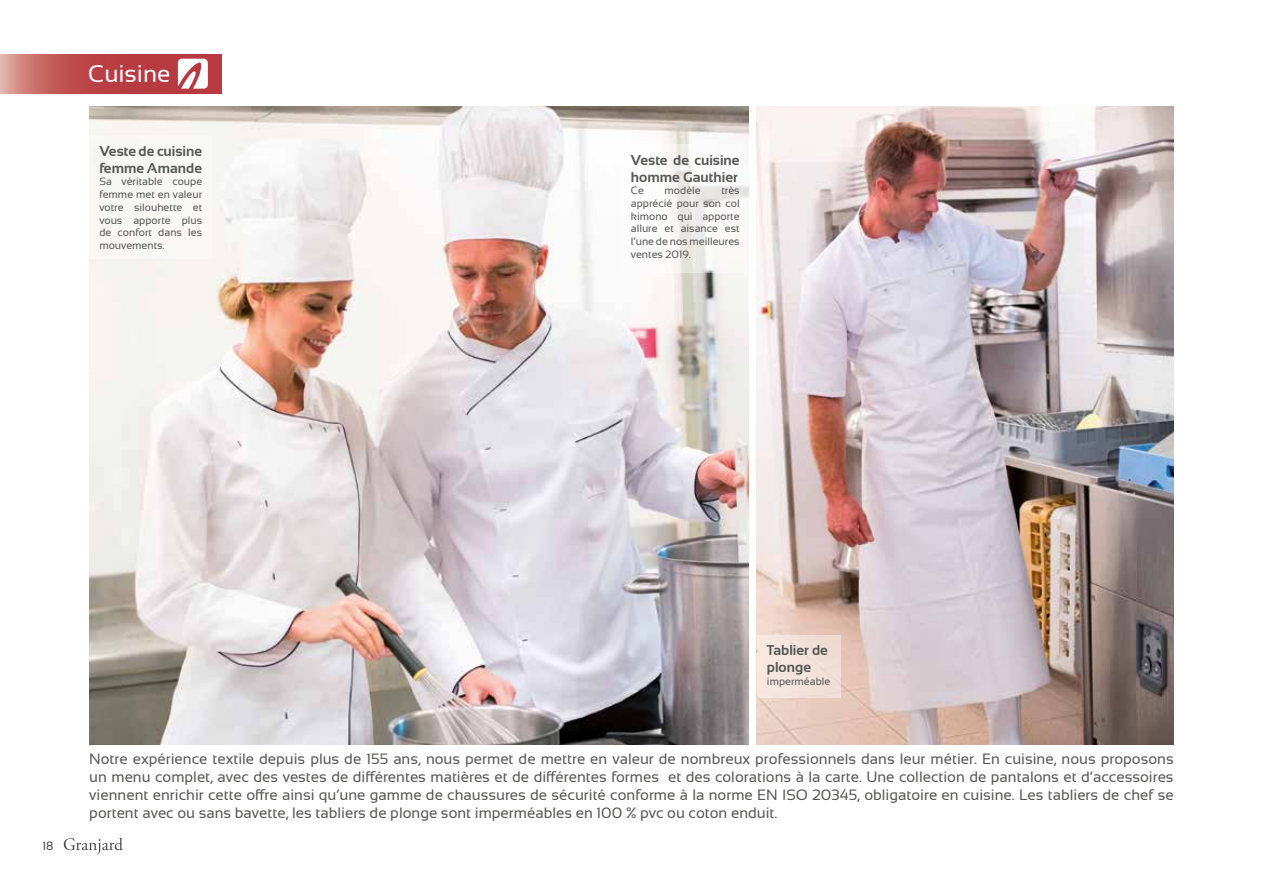
<style>
.page{position:relative;width:1263px;height:893px;background:#fff}
.page>*{position:absolute;margin:0;border:0;box-sizing:border-box;transform-origin:0 0}
.t1{font:24px "Sansation";color:#fff}
.t2{font:15px/18px "Sansation";color:#575756;text-align:justify}
.t3{font:700 14.1px/17px "Sansation";color:#575756}
.t4{font:12px "Sansation";color:#4a4a49}
.t5{font:10.65px/12.8px "Sansation";color:#575756;text-align:justify}
</style>
<div class="page">
<svg style="left:64px;top:837px;width:59px;height:18px"></svg>
<img style="left:89px;top:106px;width:659px;height:638px">
<img style="left:757px;top:106px;width:417px;height:638px">
<div style="left:89px;top:135px;width:123px;height:124px;background:#f8f8f5"></div>
<div style="left:757px;top:635px;width:84px;height:62px;background:#f4e3dc"></div>
<svg style="left:0;top:54px;width:221px;height:40px"></svg>
<svg style="left:178px;top:59px;width:30px;height:30px"></svg>
<svg style="left:621px;top:144px;width:128px;height:129px"></svg>
<h1 class="t1" style="left:88px;top:60px;width:84px">Cuisine</h1>
<p class="t3" style="left:99px;top:142px;width:104px">Veste de cuisine femme Amande</p>
<p class="t5" style="left:99px;top:175px;width:104px">Sa véritable coupe femme met en valeur votre silouhette et vous apporte plus de confort dans les mouvements.</p>
<p class="t3" style="left:631px;top:151px;width:110px">Veste de cuisine homme Gauthier</p>
<p class="t5" style="left:631px;top:184px;width:15px">Ce</p>
<p class="t5" style="left:665px;top:184px;width:38px">modèle</p>
<p class="t5" style="left:631px;top:184px;width:110px;text-indent:90px">très apprécié pour son col kimono qui apporte allure et aisance est l’une de nos meilleures ventes 2019.</p>
<p class="t4" style="left:43px;top:839px;width:13px">18</p>
<p class="t3" style="left:767px;top:642px;width:63px">Tablier de plonge</p>
<p class="t5" style="left:767px;top:675px;width:65px">imperméable</p>
<p class="t2" style="left:89px;top:749px;width:1086px">Notre expérience textile depuis plus de 155 ans, nous permet de mettre en valeur de nombreux professionnels dans leur métier. En cuisine, nous proposons un menu complet, avec des vestes de différentes matières et de différentes formes et des colorations à la carte. Une collection de pantalons et d’accessoires viennent enrichir cette offre ainsi qu’une gamme de chaussures de sécurité conforme à la norme EN ISO 20345, obligatoire en cuisine. Les tabliers de chef se portent avec ou sans bavette, les tabliers de plonge sont imperméables en 100 % pvc ou coton enduit.</p>
</div>
